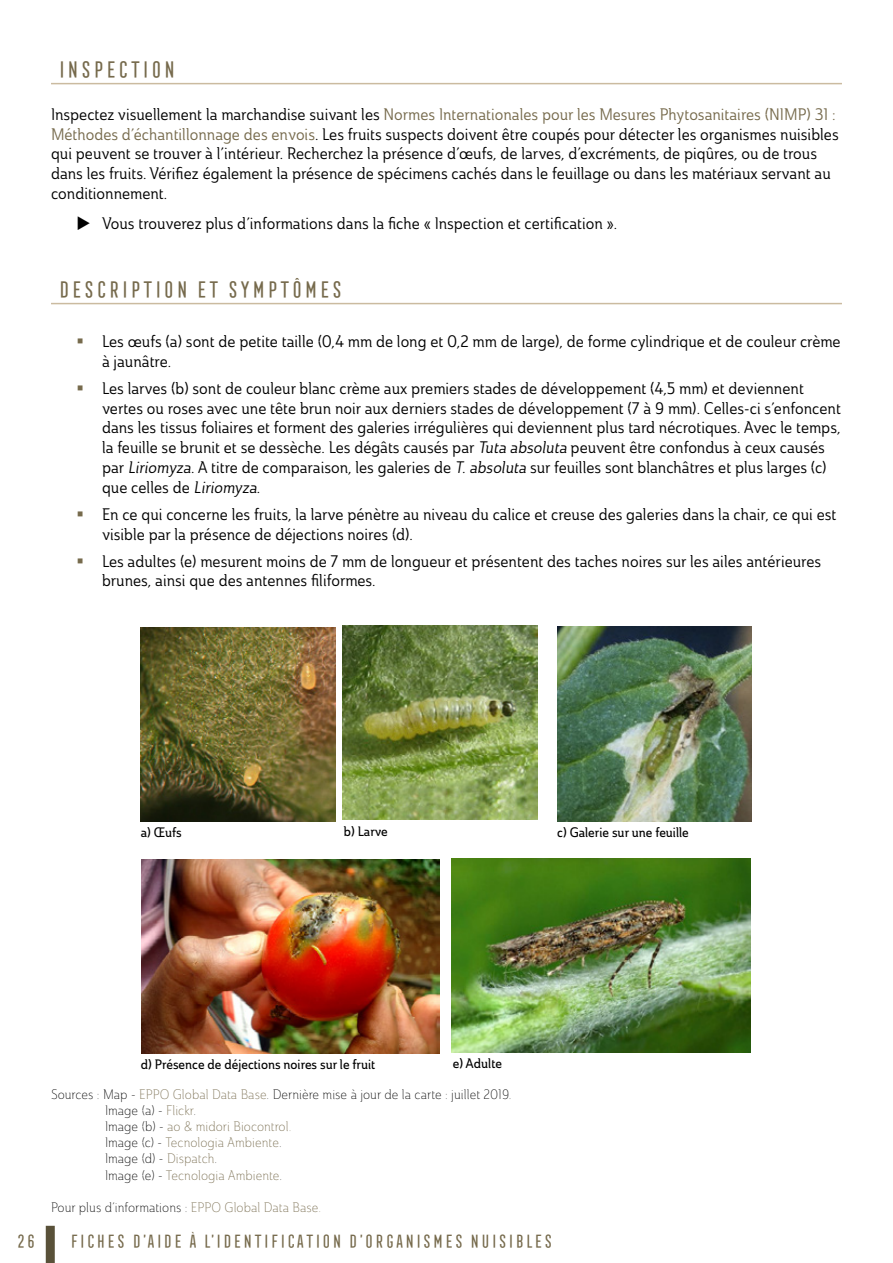
<style>
.page{position:relative;width:893px;height:1263px;background:#fff}
.page>*{position:absolute;margin:0;border:0;box-sizing:border-box;transform-origin:0 0}
.t1{font:22.5px "Frontage Condensed";color:#766a4c}
.t2{font:18px "Frontage Condensed";color:#766a4c}
.t3{font:16.5px/19.8px "Ainslie Con Reg";color:#000}
.t4{font:13.5px/16.2px "Ainslie Con Lig";color:#000}
.t5{font:13.5px "Ainslie Con Med";color:#000}
.s1{color:#766a4c}
.s2{font-style:italic}
</style>
<div class="page">
<div style="left:46px;top:1226px;width:9px;height:37px;background:#595139"></div>
<hr style="left:51px;top:83px;width:791px;height:1px;background:#cbbba0">
<hr style="left:51px;top:303px;width:791px;height:1px;background:#cbbba0">
<img style="left:141px;top:859px;width:299px;height:194px">
<img style="left:141px;top:627px;width:195px;height:194px">
<img style="left:557px;top:627px;width:195px;height:194px">
<img style="left:343px;top:626px;width:195px;height:194px">
<img style="left:452px;top:858px;width:299px;height:194px">
<h1 class="t1" style="left:57px;top:57px;width:120px">INSPECTION</h1>
<p class="t3" style="left:51px;top:104px;width:789px">Inspectez visuellement la marchandise suivant les <span class="s1">Normes Internationales pour les Mesures Phytosanitaires (NIMP) 31 :<br>Méthodes d’échantillonnage des envois</span>. Les fruits suspects doivent être coupés pour détecter les organismes nuisibles qui peuvent se trouver à l’intérieur. Recherchez la présence d’œufs, de larves, d’excréments, de piqûres, ou de trous dans les fruits. Vérifiez également la présence de spécimens cachés dans le feuillage ou dans les matériaux servant au conditionnement.</p>
<p class="t3" style="left:102px;top:213px;width:517px">Vous trouverez plus d’informations dans la fiche « Inspection et certification ».</p>
<h1 class="t1" style="left:57px;top:277px;width:287px">DESCRIPTION ET SYMPTÔMES</h1>
<p class="t3" style="left:102px;top:331px;width:740px">Les œufs (a) sont de petite taille (0,4 mm de long et 0,2 mm de large), de forme cylindrique et de couleur crème à jaunâtre.</p>
<p class="t3" style="left:102px;top:378px;width:740px">Les larves (b) sont de couleur blanc crème aux premiers stades de développement (4,5 mm) et deviennent vertes ou roses avec une tête brun noir aux derniers stades de développement (7 à 9 mm). Celles-ci s’enfoncent dans les tissus foliaires et forment des galeries irrégulières qui deviennent plus tard nécrotiques. Avec le temps, la feuille se brunit et se dessèche. Les dégâts causés par <span class="s2">Tuta absoluta</span> peuvent être confondus à ceux causés par <span class="s2">Liriomyza</span>. A titre de comparaison, les galeries de <span class="s2">T.absoluta</span> sur feuilles sont blanchâtres et plus larges (c)<br>q u e c e l l e s d e <span class="s2">Liriomyza</span>.</p>
<p class="t3" style="left:102px;top:504px;width:736px">En ce qui concerne les fruits, la larve pénètre au niveau du calice et creuse des galeries dans la chair, ce qui est visible par la présence de déjections noires (d).</p>
<p class="t3" style="left:102px;top:551px;width:721px">Les adultes (e) mesurent moins de 7 mm de longueur et présentent des taches noires sur les ailes antérieures brunes, ainsi que des antennes filiformes.</p>
<p class="t5" style="left:344px;top:822px;width:46px">b) Larve</p>
<p class="t5" style="left:141px;top:823px;width:42px">a) Œufs</p>
<p class="t5" style="left:557px;top:823px;width:133px">c) Galerie sur une feuille</p>
<p class="t5" style="left:453px;top:1055px;width:51px">e) Adulte</p>
<p class="t4" style="left:105px;top:1086px;width:408px;text-indent:-54px">Sources : Map - <span class="s1">EPPO Global Data Base</span>. Dernière mise à jour de la carte : juillet 2019.<br>Image (a) - <span class="s1">Flickr</span>.<br>Image (b) - <span class="s1">ao &amp; midori Biocontrol.<br></span>Image (c) - <span class="s1">Tecnologia Ambiente</span>.<br>Image (d) - <span class="s1">Dispatch</span>.<br>Image (e) - <span class="s1">Tecnologia Ambiente</span>.</p>
<p class="t4" style="left:51px;top:1199px;width:271px">Pour plus d’informations : <span class="s1">EPPO Global Data Base.</span></p>
<p class="t5" style="left:141px;top:1055px;width:236px">d) Présence de déjections noires sur le fruit</p>
<p class="t2" style="left:16px;top:1231px;width:21px">26</p>
<p class="t2" style="left:69px;top:1231px;width:485px">FICHES D’AIDE À L’IDENTIFICATION D’ORGANISMES NUISIBLES</p>
</div>
